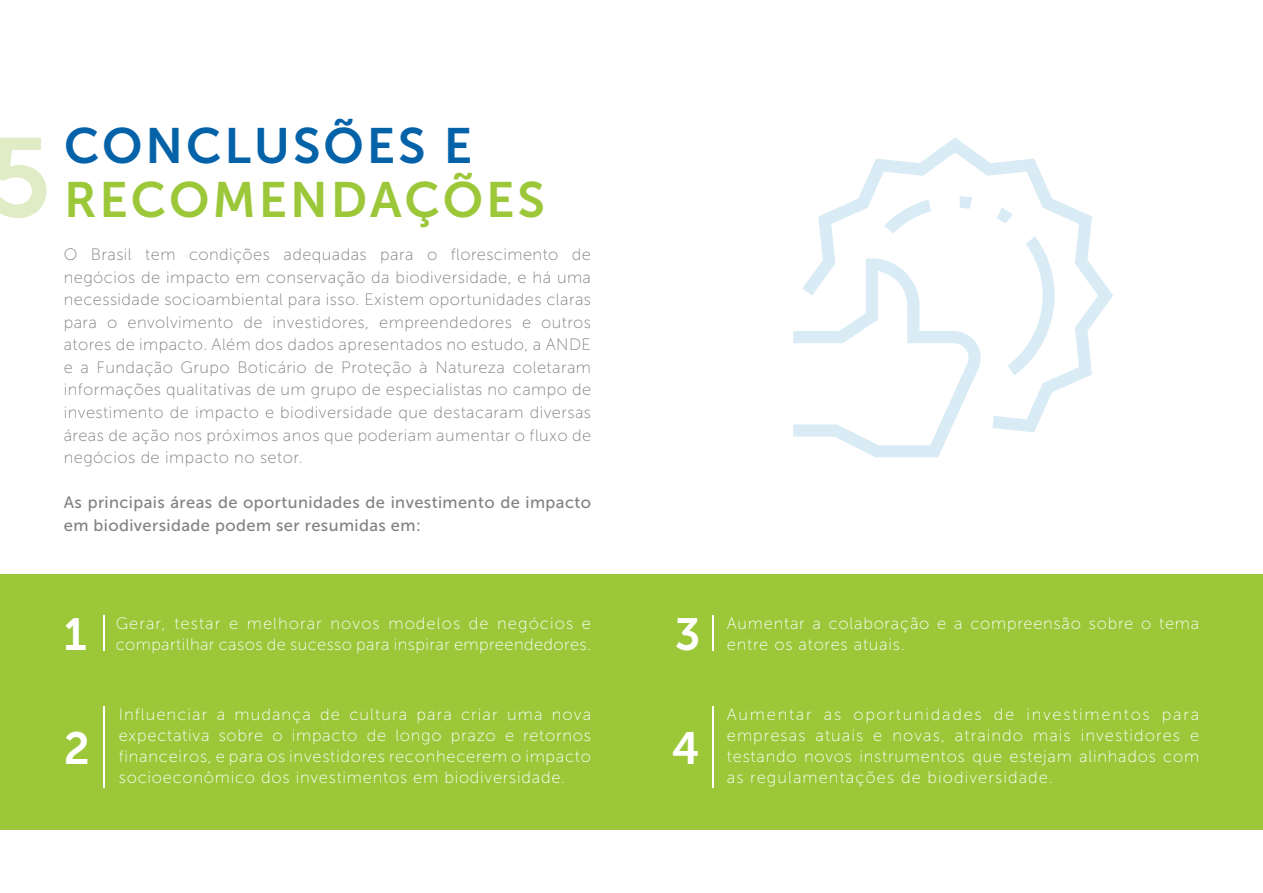
<style>
.page{position:relative;width:1263px;height:893px;background:#fff}
.page>*{position:absolute;margin:0;border:0;box-sizing:border-box;transform-origin:0 0}
.t1{font:111.3px "Museo Sans 700";color:#e0ecc5}
.t2{font:49.5px "Museo Sans 700";letter-spacing:.06em;color:#9bc739}
.t3{font:49.5px "Museo Sans 700";letter-spacing:.06em;color:#0462a8}
.t4{font:45px "Museo Sans 700";color:#fff}
.t5{font:16.5px/22.5px "Museo Sans 100";letter-spacing:.025em;color:#808285;text-align:justify}
.t6{font:16.5px/21px "Museo Sans 100";letter-spacing:.045em;color:#fff;text-align:justify}
.t7{font:16.5px/21px "Museo Sans 100";letter-spacing:.025em;color:#fff}
.t8{font:16.5px/22.5px "Museo Sans 500";letter-spacing:.025em;color:#808285}
</style>
<div class="page">
<div style="left:0;top:574px;width:1263px;height:255px;background:#9bc739"></div>
<svg style="left:863px;top:137px;width:250px;height:246px"></svg>
<svg style="left:793px;top:187px;width:280px;height:271px"></svg>
<hr style="left:712px;top:615px;width:1px;height:36px;background:#fff">
<hr style="left:103px;top:615px;width:2px;height:36px;background:#fff">
<hr style="left:103px;top:706px;width:2px;height:82px;background:#fff">
<hr style="left:712px;top:706px;width:1px;height:82px;background:#fff">
<h1 class="t1" style="left:-12px;top:116px;width:65px">5</h1>
<h2 class="t3" style="left:64px;top:118px;width:410px">CONCLUSÕES E</h2>
<h2 class="t2" style="left:64px;top:172px;width:482px">RECOMENDAÇÕES</h2>
<p class="t5" style="left:64px;top:244px;width:529px">O Brasil tem condições adequadas para o florescimento de negócios de impacto em conservação da biodiversidade, e há uma necessidade socioambiental para isso. Existem oportunidades claras para o envolvimento de investidores, empreendedores e outros atores de impacto. Além dos dados apresentados no estudo, a ANDE e a Fundação Grupo Boticário de Proteção à Natureza coletaram informações qualitativas de um grupo de especialistas no campo de investimento de impacto e biodiversidade que destacaram diversas áreas de ação nos próximos anos que poderiam aumentar o fluxo de negócios de impacto no setor.</p>
<p class="t8" style="left:64px;top:491px;width:529px">As principais áreas de oportunidades de investimento de impacto em biodiversidade podem ser resumidas em:</p>
<h3 class="t4" style="left:64px;top:610px;width:25px">1</h3>
<p class="t7" style="left:116px;top:613px;width:477px">Gerar, testar e melhorar novos modelos de negócios e compartilhar casos de sucesso para inspirar empreendedores.</p>
<h3 class="t4" style="left:675px;top:610px;width:27px">3</h3>
<p class="t6" style="left:727px;top:613px;width:474px">Aumentar a colaboração e a compreensão sobre o tema entre os atores atuais.</p>
<h3 class="t4" style="left:64px;top:723px;width:28px">2</h3>
<p class="t6" style="left:119px;top:704px;width:474px">Influenciar a mudança de cultura para criar uma nova expectativa sobre o impacto de longo prazo e retornos financeiros, e para os investidores reconhecerem o impacto socioeconômico dos investimentos em biodiversidade.</p>
<h3 class="t4" style="left:672px;top:723px;width:29px">4</h3>
<p class="t6" style="left:727px;top:704px;width:474px">Aumentar as oportunidades de investimentos para empresas atuais e novas, atraindo mais investidores e testando novos instrumentos que estejam alinhados com as regulamentações de biodiversidade.</p>
</div>
